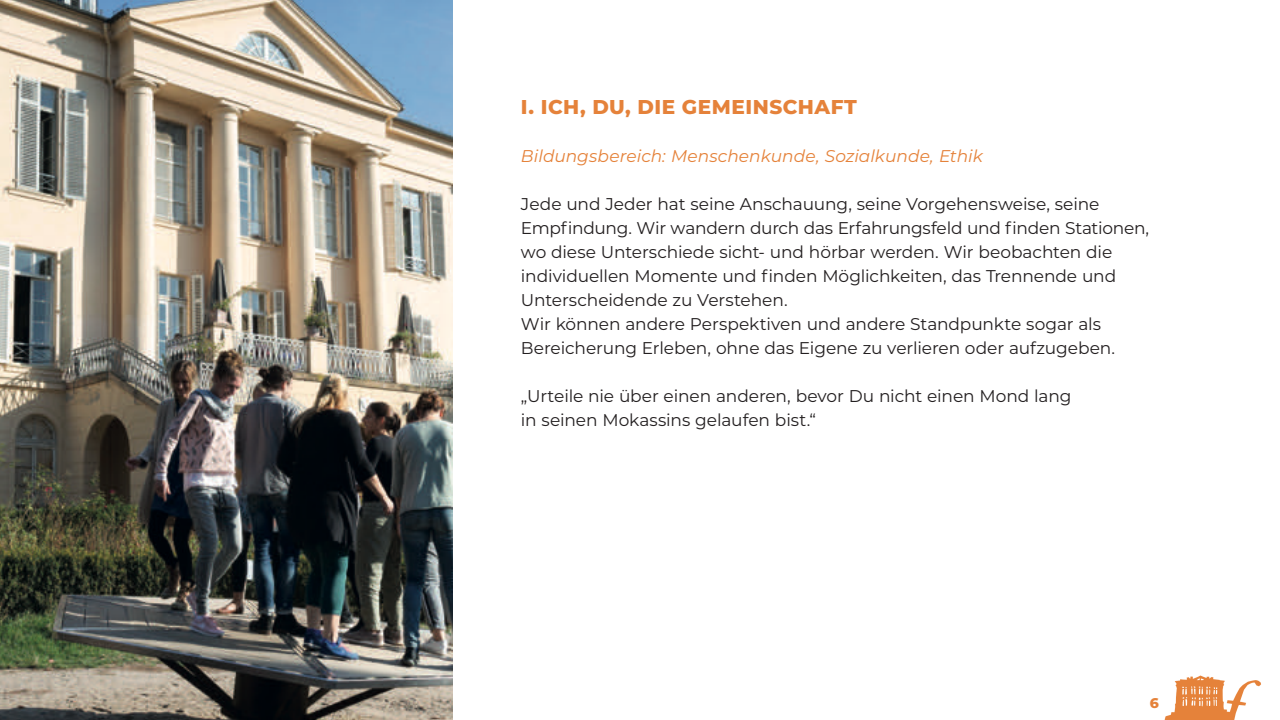
<style>
.page{position:relative;width:1280px;height:720px;background:#fff}
.page>*{position:absolute;margin:0;border:0;box-sizing:border-box;transform-origin:0 0}
.t1{font:800 20px "Montserrat";letter-spacing:.025em;color:#e5823a}
.t2{font:17px/24px "Montserrat";letter-spacing:-.005em;color:#231f20}
.t3{font:italic 17px "Montserrat";color:#e5823a}
.t4{font:800 14px "Montserrat";color:#e5823a}
</style>
<div class="page">
<img style="left:1164px;top:675px;width:97px;height:45px">
<img style="left:0;top:0;width:452px;height:720px">
<p class="t1" style="left:521px;top:92px;width:338px">I. ICH, DU, DIE GEMEINSCHAFT</p>
<p class="t3" style="left:521px;top:144px;width:463px">Bildungsbereich: Menschenkunde, Sozialkunde, Ethik</p>
<p class="t2" style="left:521px;top:191px;width:630px">Jede und Jeder hat seine Anschauung, seine Vorgehensweise, seine Empfindung. Wir wandern durch das Erfahrungsfeld und finden Stationen, wo diese Unterschiede sicht- und hörbar werden. Wir beobachten die individuellen Momente und finden Möglichkeiten, das Trennende und Unterscheidende zu Verstehen.<br>Wir können andere Perspektiven und andere Standpunkte sogar als Bereicherung Erleben, ohne das Eigene zu verlieren oder aufzugeben.</p>
<p class="t2" style="left:521px;top:383px;width:552px">„Urteile nie über einen anderen, bevor Du nicht einen Mond lang in seinen Mokassins gelaufen bist.“</p>
<p class="t4" style="left:1150px;top:693px;width:11px">6</p>
</div>
